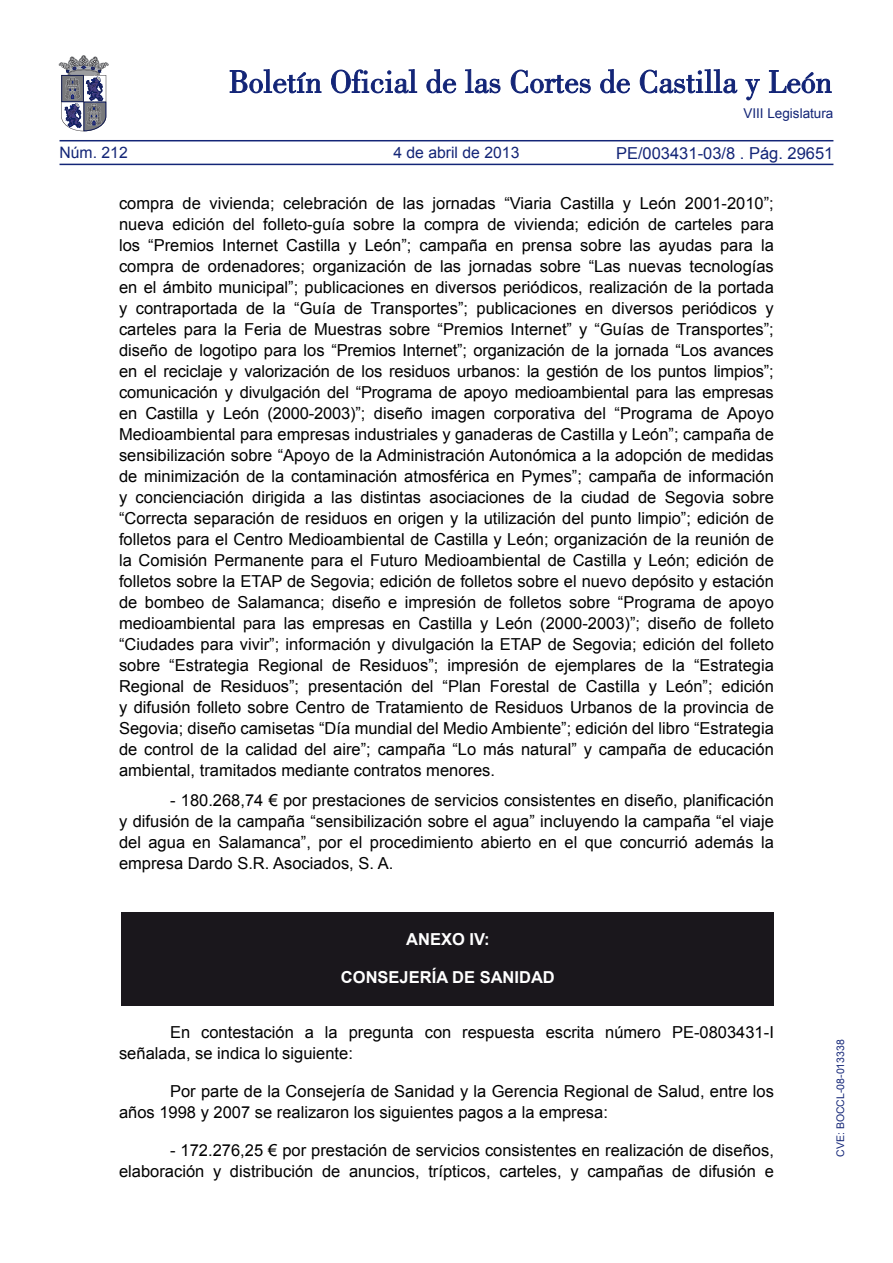
<style>
.page{position:relative;width:893px;height:1263px;background:#fff}
.page>*{position:absolute;margin:0;border:0;box-sizing:border-box;transform-origin:0 0}
.TEXTO_NORMAL{font:16.5px/21px "Arial";color:#000;text-align:justify}
.TEXTO_NORMAL-2{font:700 16.5px "Arial";color:#fff}
.t1{font:16.5px "Arial";color:#132577}
.t2{font:15.75px "Arial";color:#132577}
.t3{font:13.5px "Arial";color:#132577}
.TEXTO_NORMAL-3{font:10.5px "Arial";color:#132577}
</style>
<div class="page">
<hr style="left:60px;top:164px;width:773px;height:1px;background:#132577">
<hr style="left:60px;top:140px;width:773px;height:1px;background:#132577">
<svg style="left:230px;top:69px;width:91px;height:24px"></svg>
<svg style="left:331px;top:69px;width:86px;height:24px"></svg>
<svg style="left:426px;top:69px;width:30px;height:24px"></svg>
<svg style="left:465px;top:69px;width:35px;height:24px"></svg>
<svg style="left:511px;top:70px;width:80px;height:23px"></svg>
<svg style="left:600px;top:69px;width:30px;height:24px"></svg>
<svg style="left:640px;top:69px;width:97px;height:24px"></svg>
<svg style="left:745px;top:79px;width:15px;height:21px"></svg>
<svg style="left:769px;top:70px;width:62px;height:23px"></svg>
<svg style="left:59px;top:55px;width:49px;height:76px"></svg>
<div style="left:122px;top:912px;width:652px;height:93px;background:#1a171c"></div>
<p class="t3" style="left:743px;top:105px;width:92px">VIII Legislatura</p>
<p class="t1" style="left:616px;top:142px;width:219px">PE/003431-03/8 . Pág. 29651</p>
<p class="TEXTO_NORMAL" style="left:119px;top:193px;width:656px">compra de vivienda; celebración de las jornadas “Viaria Castilla y León 2001-2010”; nueva edición del folleto-guía sobre la compra de vivienda; edición de carteles para los “Premios Internet Castilla y León”; campaña en prensa sobre las ayudas para la compra de ordenadores; organización de las jornadas sobre “Las nuevas tecnologías en el ámbito municipal”; publicaciones en diversos periódicos, realización de la portada y contraportada de la “Guía de Transportes”; publicaciones en diversos periódicos y carteles para la Feria de Muestras sobre “Premios Internet” y “Guías de Transportes”; diseño de logotipo para los “Premios Internet”; organización de la jornada “Los avances en el reciclaje y valorización de los residuos urbanos: la gestión de los puntos limpios”; comunicación y divulgación del “Programa de apoyo medioambiental para las empresas en Castilla y León (2000-2003)”; diseño imagen corporativa del “Programa de Apoyo Medioambiental para empresas industriales y ganaderas de Castilla y León”; campaña de sensibilización sobre “Apoyo de la Administración Autonómica a la adopción de medidas de minimización de la contaminación atmosférica en Pymes”; campaña de información y concienciación dirigida a las distintas asociaciones de la ciudad de Segovia sobre “Correcta separación de residuos en origen y la utilización del punto limpio”; edición de folletos para el Centro Medioambiental de Castilla y León; organización de la reunión de la Comisión Permanente para el Futuro Medioambiental de Castilla y León; edición de folletos sobre la ETAP de Segovia; edición de folletos sobre el nuevo depósito y estación de bombeo de Salamanca; diseño e impresión de folletos sobre “Programa de apoyo medioambiental para las empresas en Castilla y León (2000-2003)”; diseño de folleto “Ciudades para vivir”; información y divulgación la ETAP de Segovia; edición del folleto sobre “Estrategia Regional de Residuos”; impresión de ejemplares de la “Estrategia Regional de Residuos”; presentación del “Plan Forestal de Castilla y León”; edición y difusión folleto sobre Centro de Tratamiento de Residuos Urbanos de la provincia de Segovia; diseño camisetas “Día mundial del Medio Ambiente”; edición del libro “Estrategia de control de la calidad del aire”; campaña “Lo más natural” y campaña de educación ambiental, tramitados mediante contratos menores.</p>
<p class="TEXTO_NORMAL" style="left:119px;top:789px;width:656px;text-indent:51px">- 180.268,74 € por prestaciones de servicios consistentes en diseño, planificación y difusión de la campaña “sensibilización sobre el agua” incluyendo la campaña “el viaje del agua en Salamanca”, por el procedimiento abierto en el que concurrió además la empresa Dardo S.R. Asociados, S. A.</p>
<p class="t2" style="left:60px;top:142px;width:70px">Núm. 212</p>
<p class="t2" style="left:393px;top:142px;width:128px">4 de abril de 2013</p>
<p class="TEXTO_NORMAL-2" style="left:406px;top:928px;width:85px">ANEXO IV:</p>
<p class="TEXTO_NORMAL-2" style="left:341px;top:966px;width:215px">CONSEJERÍA DE SANIDAD</p>
<p class="TEXTO_NORMAL" style="left:119px;top:1022px;width:656px;text-indent:51px">En contestación a la pregunta con respuesta escrita número PE-0803431-I señalada, se indica lo siguiente:</p>
<p class="TEXTO_NORMAL" style="left:119px;top:1081px;width:656px;text-indent:51px">Por parte de la Consejería de Sanidad y la Gerencia Regional de Salud, entre los años 1998 y 2007 se realizaron los siguientes pagos a la empresa:</p>
<p class="TEXTO_NORMAL" style="left:119px;top:1140px;width:656px;text-align:right">- 172.276,25 € por prestación de servicios consistentes en realización de diseños, elaboración y distribución de anuncios, trípticos, carteles, y campañas de difusión e</p>
<p class="TEXTO_NORMAL-3" style="left:834px;top:1157px;width:119px;rotate:-90deg">CVE: BOCCL-08-013338</p>
</div>
